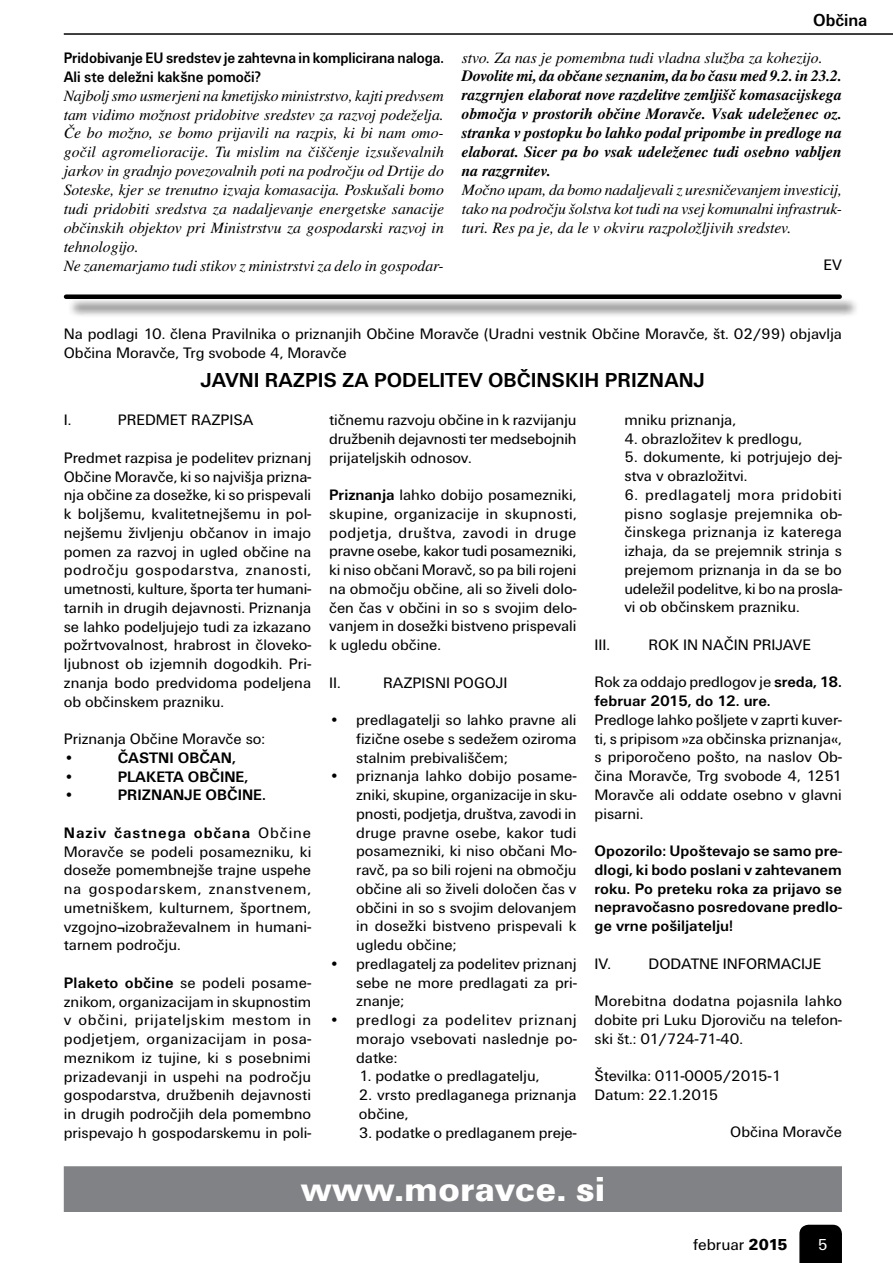
<style>
.page{position:relative;width:893px;height:1263px;background:#fff}
.page>*{position:absolute;margin:0;border:0;box-sizing:border-box;transform-origin:0 0}
.t1{font:36px "Unitus TEE Blac";color:#fff}
.t2{font:700 21px "Unitus TEE";color:#000}
.t3{font:700 18px "Unitus TEE";color:#000;scale:.95 1}
.t4{font:16.5px "Unitus TEE";color:#000}
.t5{font:16.5px "Unitus TEE";color:#fff}
.t6{font:15.75px/18.8px "Unitus TEE";color:#000;text-align:justify}
.t7{font:italic 15.75px/18.9px "Nimbus Rom No 9 LEE";color:#000}
.t8{font:italic 500 15.75px/18.9px "Nimbus Rom No 9 LEE";color:#000;text-align:justify}
.t9{font:700 15.75px/18.8px "Unitus TEE";color:#000}
.t10{font:700 15.75px/18.9px "Unitus TEE";color:#000;scale:.91 1}
.s1{font-weight:700}
.s2{font-weight:400}
.s3{font-family:"Unitus TEE Blac"}
</style>
<div class="page">
<div style="left:65px;top:1167px;width:776px;height:44px;background:#808285"></div>
<div style="left:64px;top:1166px;width:778px;height:46px;border:2px solid #808285"></div>
<div style="left:66px;top:297px;width:793px;height:21px;background:#000;opacity:.75"></div>
<div style="left:66px;top:294px;width:774px;height:5px;background:#000"></div>
<div style="left:799px;top:1225px;width:43px;height:38px;background:#000"></div>
<hr style="left:64px;top:33px;width:829px;height:2px;background:#000">
<p class="t10" style="left:64px;top:48px;width:419px">Pridobivanje EU sredstev je zahtevna in komplicirana naloga.<br>Ali ste deležni kakšne pomoči?</p>
<p class="t7" style="left:64px;top:86px;width:382px">Najbolj smo usmerjeni na kmetijsko ministrstvo, kajti predvsem tam vidimo možnost pridobitve sredstev za razvoj podeželja.<br>Če bo možno, se bomo prijavili na razpis, ki bi nam omo&shy;gočil agromelioracije. Tu mislim na čiščenje izsuševalnih jarkov in gradnjo povezovalnih poti na področju od Drtije do Soteske, kjer se trenutno izvaja komasacija. Poskušali bomo tudi pridobiti sredstva za nadaljevanje energetske sanacije občinskih objektov pri Ministrstvu za gospodarski razvoj in tehnologijo.<br>Ne zanemarjamo tudi stikov z ministrstvi za delo in gospodar-</p>
<p class="t3" style="left:813px;top:10px;width:59px">Občina</p>
<p class="t7" style="left:462px;top:48px;width:362px">stvo. Za nas je pomembna tudi vladna služba za kohezijo.</p>
<p class="t8" style="left:462px;top:67px;width:382px">Dovolite mi, da občane seznanim, da bo času med 9.2. in 23.2. razgrnjen elaborat nove razdelitve zemljišč komasacijskega območja v prostorih občine Moravče. Vsak udeleženec oz. stranka v postopku bo lahko podal pripombe in predloge na elaborat. Sicer pa bo vsak udeleženec tudi osebno vabljen na razgrnitev.</p>
<p class="t7" style="left:462px;top:180px;width:382px;text-align:justify">Močno upam, da bomo nadaljevali z uresničevanjem investicij, tako na področju šolstva kot tudi na vsej komunalni infrastruk&shy;turi. Res pa je, da le v okviru razpoložljivih sredstev.</p>
<p class="t6" style="left:823px;top:256px;width:20px">EV</p>
<p class="t6" style="left:64px;top:325px;width:780px">Na podlagi 10. člena Pravilnika o priznanjih Občine Moravče (Uradni vestnik Občine Moravče, št. 02/99) objavlja<br>Občina Moravče, Trg svobode 4, Moravče</p>
<h2 class="t2" style="left:201px;top:369px;width:505px">JAVNI RAZPIS ZA PODELITEV OBČINSKIH PRIZNANJ</h2>
<p class="t6" style="left:64px;top:411px;width:9px">I.</p>
<p class="t6" style="left:118px;top:411px;width:137px">PREDMET RAZPISA</p>
<p class="t6" style="left:64px;top:448px;width:249px">Predmet razpisa je podelitev priznanj Občine Moravče, ki so najvišja prizna&shy;nja občine za dosežke, ki so prispevali k boljšemu, kvalitetnejšemu in pol&shy;nejšemu življenju občanov in imajo pomen za razvoj in ugled občine na področju gospodarstva, znanosti, umetnosti, kulture, športa ter humani&shy;tarnih in drugih dejavnosti. Priznanja se lahko podeljujejo tudi za izkazano požrtvovalnost, hrabrost in človeko&shy;ljubnost ob izjemnih dogodkih. Pri&shy;znanja bodo predvidoma podeljena ob občinskem prazniku.</p>
<p class="t6" style="left:64px;top:730px;width:203px">Priznanja Občine Moravče so:</p>
<p class="t9" style="left:64px;top:748px;width:12px">•</p>
<p class="t9" style="left:118px;top:748px;width:120px">ČASTNI OBČAN,</p>
<p class="t9" style="left:64px;top:767px;width:12px">•</p>
<p class="t9" style="left:118px;top:767px;width:132px">PLAKETA OBČINE,</p>
<p class="t9" style="left:64px;top:786px;width:12px">•</p>
<p class="t9" style="left:118px;top:786px;width:150px">PRIZNANJE OBČINE.</p>
<p class="t6" style="left:64px;top:823px;width:249px"><span class="s1">Naziv častnega občana</span> Občine Moravče se podeli posamezniku, ki doseže pomembnejše trajne uspehe na gospodarskem, znanstvenem, umetniškem, kulturnem, športnem, vzgojno¬izobraževalnem in humani&shy;tarnem področju.</p>
<p class="t6" style="left:64px;top:973px;width:249px"><span class="s1">Plaketo občine</span> se podeli posame&shy;znikom, organizacijam in skupnostim v občini, prijateljskim mestom in podjetjem, organizacijam in posa&shy;meznikom iz tujine, ki s posebnimi prizadevanji in uspehi na področju gospodarstva, družbenih dejavnosti in drugih področjih dela pomembno prispevajo h gospodarskemu in poli-</p>
<p class="t6" style="left:624px;top:410px;width:113px">mniku priznanja,</p>
<p class="t6" style="left:624px;top:429px;width:179px">4. obrazložitev k predlogu,</p>
<p class="t6" style="left:624px;top:448px;width:219px">5. dokumente, ki potrjujejo dej&shy;stva v obrazložitvi.</p>
<p class="t6" style="left:624px;top:485px;width:219px">6. predlagatelj mora pridobiti pisno soglasje prejemnika ob&shy;činskega priznanja iz katerega izhaja, da se prejemnik strinja s prejemom priznanja in da se bo udeležil podelitve, ki bo na prosla&shy;vi ob občinskem prazniku.</p>
<p class="t6" style="left:329px;top:411px;width:249px">tičnemu razvoju občine in k razvijanju družbenih dejavnosti ter medsebojnih prijateljskih odnosov.</p>
<p class="t6" style="left:329px;top:486px;width:249px"><span class="s1">Priznanja</span> lahko dobijo posamezniki, skupine, organizacije in skupnosti, podjetja, društva, zavodi in druge pravne osebe, kakor tudi posamezniki, ki niso občani Moravč, so pa bili rojeni na območju občine, ali so živeli dolo&shy;čen čas v občini in so s svojim delo&shy;vanjem in dosežki bistveno prispevali k ugledu občine.</p>
<p class="t6" style="left:329px;top:673px;width:13px">II.</p>
<p class="t6" style="left:383px;top:673px;width:126px">RAZPISNI POGOJI</p>
<p class="t6" style="left:356px;top:711px;width:222px;text-indent:-27px">• predlagatelji so lahko pravne ali fizične osebe s sedežem oziroma stalnim prebivališčem;</p>
<p class="t6" style="left:356px;top:767px;width:222px;text-indent:-27px">• priznanja lahko dobijo posame&shy;zniki, skupine, organizacije in sku&shy;pnosti, podjetja, društva, zavodi in druge pravne osebe, kakor tudi posamezniki, ki niso občani Mo&shy;ravč, pa so bili rojeni na območju občine ali so živeli določen čas v občini in so s svojim delovanjem in dosežki bistveno prispevali k ugledu občine;</p>
<p class="t6" style="left:356px;top:954px;width:222px;text-indent:-27px">• predlagatelj za podelitev priznanj sebe ne more predlagati za pri&shy;znanje;</p>
<p class="t6" style="left:356px;top:1010px;width:222px;text-indent:-27px">• predlogi za podelitev priznanj morajo vsebovati naslednje po&shy;datke:</p>
<p class="t6" style="left:359px;top:1067px;width:182px">1. podatke o predlagatelju,</p>
<p class="t6" style="left:359px;top:1085px;width:219px">2. vrsto predlaganega priznanja občine,</p>
<p class="t6" style="left:359px;top:1123px;width:219px">3. podatke o predlaganem preje-</p>
<p class="t6" style="left:595px;top:635px;width:17px">III.</p>
<p class="t6" style="left:649px;top:635px;width:164px">ROK IN NAČIN PRIJAVE</p>
<p class="t9" style="left:595px;top:673px;width:249px"><span class="s2">Rok za oddajo predlogov je</span> sreda, 18. februar 2015, do 12. ure.</p>
<p class="t6" style="left:595px;top:710px;width:249px">Predloge lahko pošljete v zaprti kuver&shy;ti, s pripisom »za občinska priznanja«, s priporočeno pošto, na naslov Ob&shy;čina Moravče, Trg svobode 4, 1251<br>Moravče ali oddate osebno v glavni pisarni.</p>
<p class="t9" style="left:595px;top:842px;width:249px;text-align:justify">Opozorilo: Upoštevajo se samo pre&shy;dlogi, ki bodo poslani v zahtevanem roku. Po preteku roka za prijavo se nepravočasno posredovane predlo&shy;ge vrne pošiljatelju!</p>
<p class="t6" style="left:595px;top:954px;width:228px">IV. DODATNE INFORMACIJE</p>
<p class="t6" style="left:595px;top:992px;width:249px">Morebitna dodatna pojasnila lahko dobite pri Luku Djoroviču na telefon&shy;ski št.: 01/724-71-40.</p>
<p class="t6" style="left:595px;top:1067px;width:188px">Številka: 011-0005/2015-1<br>Datum: 22.1.2015</p>
<p class="t6" style="left:730px;top:1123px;width:113px">Občina Moravče</p>
<h1 class="t1" style="left:300px;top:1168px;width:307px">www.moravce. si</h1>
<p class="t4" style="left:693px;top:1235px;width:96px">februar <span class="s3">2015</span></p>
<p class="t5" style="left:818px;top:1235px;width:12px">5</p>
</div>
